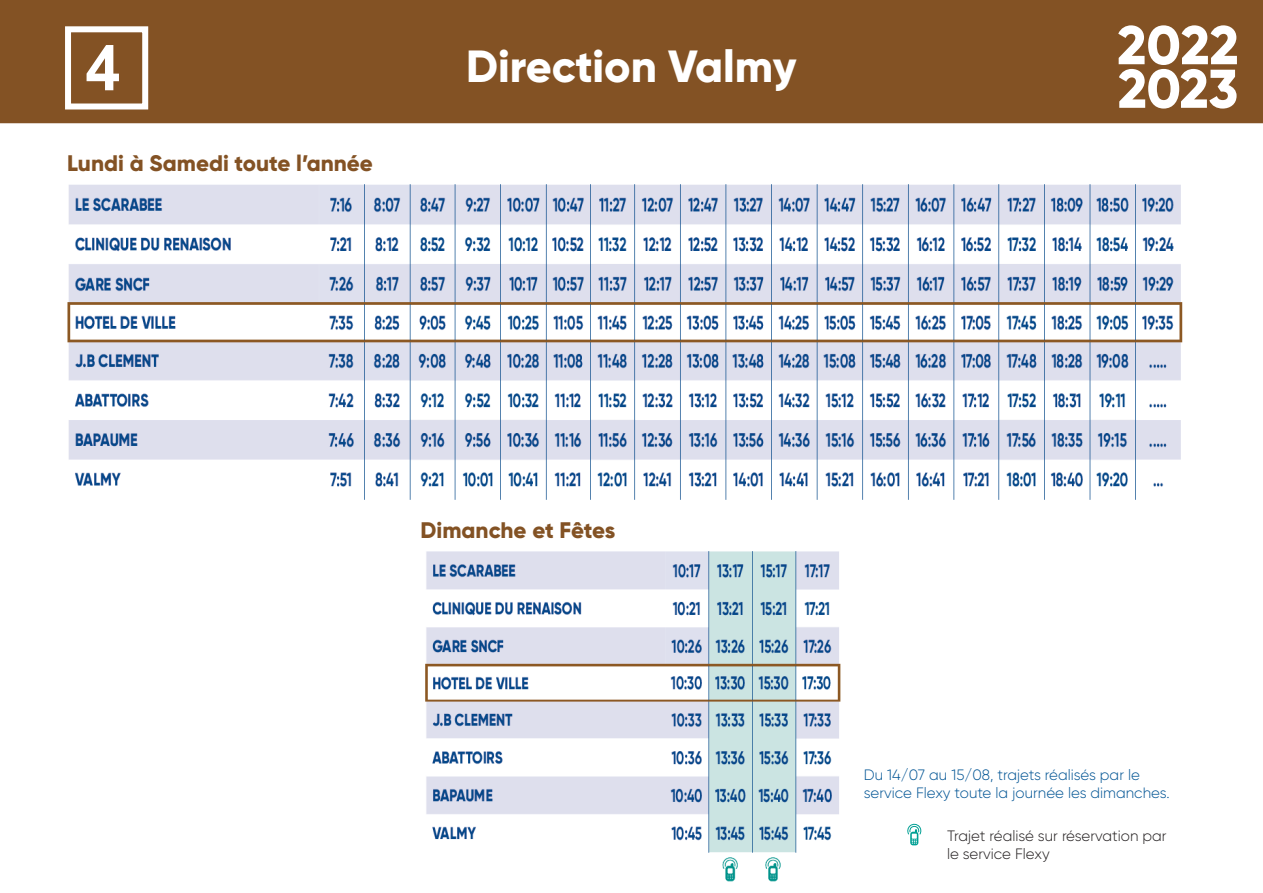
<style>
.page{position:relative;width:1263px;height:893px;background:#fff}
.page>*{position:absolute;margin:0;border:0;box-sizing:border-box;transform-origin:0 0}
.t1{font:700 63px "Arial";color:#fff}
.t2{font:800 54.45px "Gilroy";letter-spacing:-.005em;color:#fff}
.t3{font:800 45px "Gilroy";letter-spacing:-.005em;color:#fff}
.t4{font:800 22.5px "Gilroy";color:#835224}
.t5{font:300 15px/18px "Gilroy";color:#015494}
.t6{font:300 15px/18px "Gilroy";color:#231f20}
</style>
<div class="page">
<div style="left:0;top:0;width:1263px;height:124px;background:#835224"></div>
<div style="left:65px;top:26px;width:83px;height:83px;background:#835224;border:6px solid #fff"></div>
<svg style="left:907px;top:823px;width:15px;height:22px"></svg>
<img style="left:67px;top:184px;width:1116px;height:316px">
<img style="left:425px;top:551px;width:416px;height:331px">
<h1 class="t1" style="left:85px;top:24px;width:37px">4</h1>
<p class="t3" style="left:466px;top:38px;width:332px">Direction Valmy</p>
<p class="t4" style="left:67px;top:149px;width:307px">Lundi à Samedi toute l’année</p>
<p class="t2" style="left:1117px;top:11px;width:123px">2022</p>
<p class="t2" style="left:1118px;top:54px;width:122px">2023</p>
<p class="t4" style="left:420px;top:516px;width:196px">Dimanche et Fêtes</p>
<p class="t5" style="left:864px;top:766px;width:307px">Du 14/07 au 15/08, trajets réalisés par le service Flexy toute la journée les dimanches.</p>
<p class="t6" style="left:947px;top:827px;width:221px">Trajet réalisé sur réservation par le service Flexy</p>
</div>
